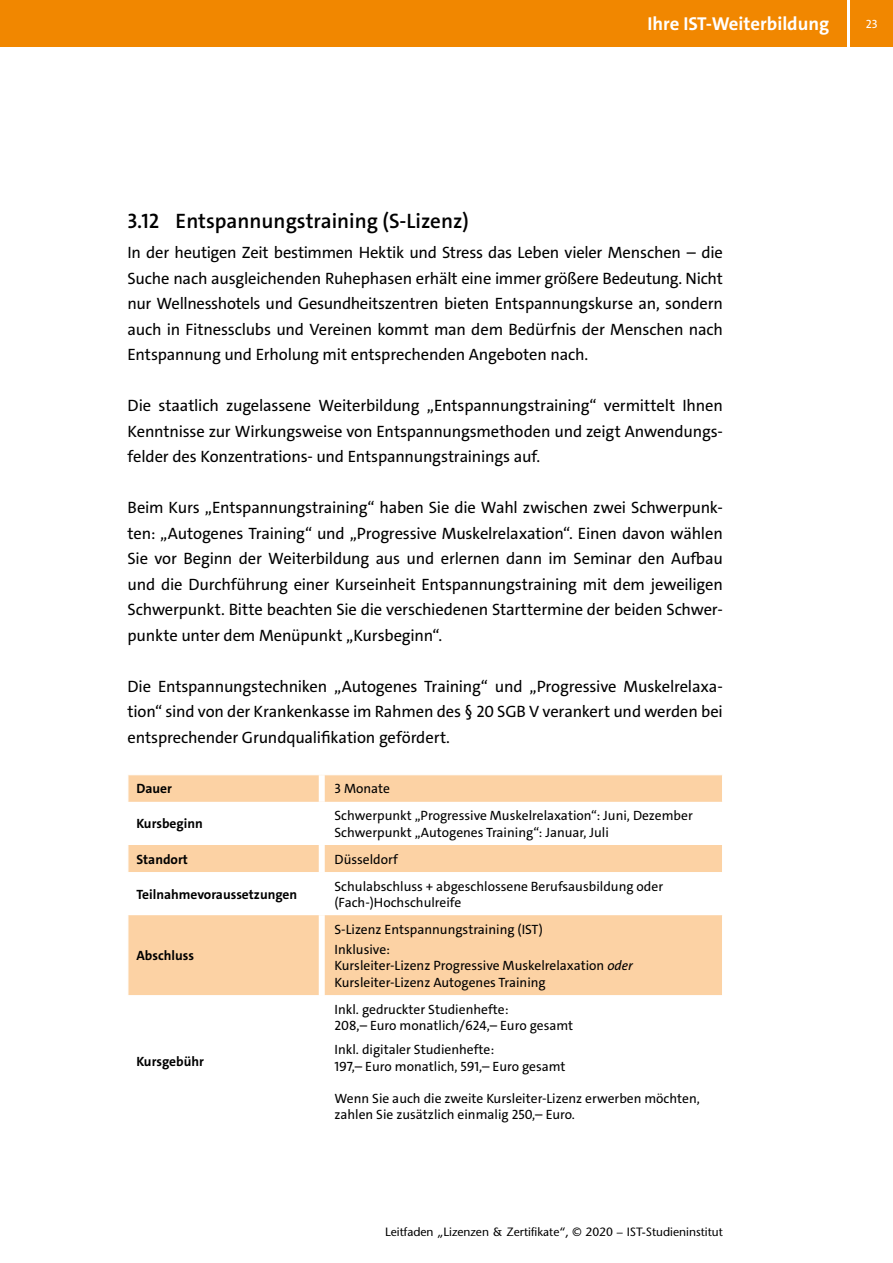
<style>
.page{position:relative;width:893px;height:1263px;background:#fff}
.page>*{position:absolute;margin:0;border:0;box-sizing:border-box;transform-origin:0 0}
.t1{font:600 21px "The Sans C4 s";color:#000}
.t2{font:700 18.75px "The Sans C4 s";color:#fff}
.t3{font:16.5px/25.5px "The Sans C4 s";letter-spacing:-.01em;color:#000;text-align:justify}
.t4{font:13.5px/16.2px "The Sans C4 s";color:#000}
.t5{font:700 13.5px "The Sans C4 s";color:#000}
.t6{font:12px "Stone Sans";color:#000}
.t7{font:12px "The Sans C4 s";color:#fff}
.s1{font-style:italic}
</style>
<div class="page">
<div style="left:0;top:0;width:846px;height:47px;background:#f18700"></div>
<div style="left:850px;top:0;width:43px;height:47px;background:#f18700"></div>
<svg style="left:129px;top:775px;width:593px;height:220px;fill:#fcd2a4"></svg>
<svg style="left:128px;top:775px;width:1px;height:27px"></svg>
<svg style="left:128px;top:845px;width:1px;height:27px"></svg>
<div style="left:319px;top:775px;width:6px;height:27px;background:#fff"></div>
<div style="left:319px;top:802px;width:6px;height:43px;background:#fff"></div>
<div style="left:319px;top:845px;width:6px;height:27px;background:#fff"></div>
<div style="left:319px;top:872px;width:6px;height:43px;background:#fff"></div>
<div style="left:319px;top:915px;width:6px;height:80px;background:#fff"></div>
<p class="t2" style="left:647px;top:12px;width:183px">Ihre IST-Weiterbildung</p>
<p class="t7" style="left:866px;top:16px;width:13px">23</p>
<p class="t1" style="left:128px;top:208px;width:343px">3.12 Entspannungstraining (S-Lizenz)</p>
<p class="t3" style="left:128px;top:240px;width:597px">In der heutigen Zeit bestimmen Hektik und Stress das Leben vieler Menschen – die Suche nach ausgleichenden Ruhephasen erhält eine immer größere Bedeutung. Nicht nur Wellnesshotels und Gesundheitszentren bieten Entspannungskurse an, sondern auch in Fitnessclubs und Vereinen kommt man dem Bedürfnis der Menschen nach Entspannung und Erholung mit entsprechenden Angeboten nach.</p>
<p class="t3" style="left:128px;top:393px;width:597px">Die staatlich zugelassene Weiterbildung „Entspannungstraining“ vermittelt Ihnen Kenntnisse zur Wirkungsweise von Entspannungsmethoden und zeigt Anwendungs&shy;felder des Konzentrations- und Entspannungstrainings auf.</p>
<p class="t3" style="left:128px;top:495px;width:597px">Beim Kurs „Entspannungstraining“ haben Sie die Wahl zwischen zwei Schwerpunk&shy;ten: „Autogenes Training“ und „Progressive Muskelrelaxation“. Einen davon wählen Sie vor Beginn der Weiterbildung aus und erlernen dann im Seminar den Aufbau und die Durchführung einer Kurseinheit Entspannungstraining mit dem jeweiligen Schwerpunkt. Bitte beachten Sie die verschiedenen Starttermine der beiden Schwer&shy;punkte unter dem Menüpunkt „Kursbeginn“.</p>
<p class="t3" style="left:128px;top:674px;width:597px">Die Entspannungstechniken „Autogenes Training“ und „Progressive Muskelrelaxa&shy;tion“ sind von der Krankenkasse im Rahmen des § 20 SGB V verankert und werden bei entsprechender Grundqualifikation gefördert.</p>
<p class="t5" style="left:136px;top:780px;width:37px">Dauer</p>
<p class="t4" style="left:334px;top:781px;width:57px">3 Monate</p>
<p class="t5" style="left:136px;top:815px;width:68px">Kursbeginn</p>
<p class="t4" style="left:334px;top:808px;width:360px">Schwerpunkt „Progressive Muskelrelaxation“: Juni, Dezember<br>Schwerpunkt „Autogenes Training“: Januar, Juli</p>
<p class="t5" style="left:136px;top:850px;width:53px">Standort</p>
<p class="t4" style="left:334px;top:851px;width:65px">Düsseldorf</p>
<p class="t5" style="left:136px;top:885px;width:162px">Teilnahmevoraussetzungen</p>
<p class="t4" style="left:334px;top:878px;width:330px">Schulabschluss + abgeschlossene Berufsausbildung oder (Fach-)Hochschulreife</p>
<p class="t5" style="left:136px;top:947px;width:59px">Abschluss</p>
<p class="t5" style="left:136px;top:1053px;width:69px">Kursgebühr</p>
<p class="t4" style="left:334px;top:919px;width:210px;line-height:20.4px">S-Lizenz Entspannungstraining (IST)<br>Inklusive:</p>
<p class="t4" style="left:334px;top:958px;width:300px">Kursleiter-Lizenz Progressive Muskelrelaxation <span class="s1">oder<br></span>Kursleiter-Lizenz Autogenes Training</p>
<p class="t4" style="left:334px;top:1001px;width:240px">Inkl. gedruckter Studienhefte:<br>208,– Euro monatlich/624,– Euro gesamt</p>
<p class="t4" style="left:334px;top:1042px;width:233px">Inkl. digitaler Studienhefte:<br>197,– Euro monatlich, 591,– Euro gesamt</p>
<p class="t4" style="left:334px;top:1090px;width:367px">Wenn Sie auch die zweite Kursleiter-Lizenz erwerben möchten, zahlen Sie zusätzlich einmalig 250,– Euro.</p>
<p class="t6" style="left:385px;top:1224px;width:339px">Leitfaden „Lizenzen &amp; Zertifikate“, © 2020 – IST-Studieninstitut</p>
</div>
